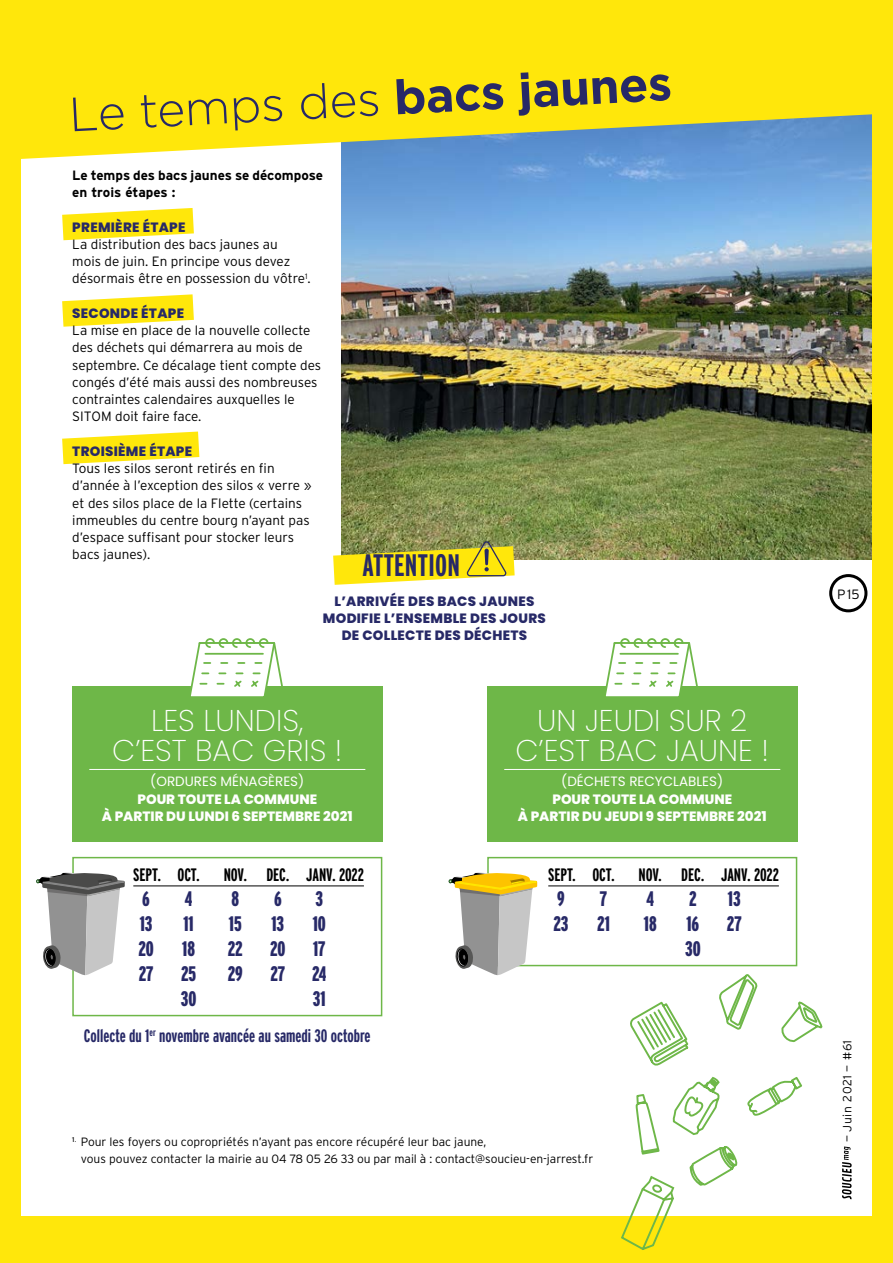
<style>
.page{position:relative;width:893px;height:1263px;background:#ffe70b}
.page>*{position:absolute;margin:0;border:0;box-sizing:border-box;transform-origin:0 0}
.t1{font:300 48px "Gotham";color:#272967}
.t2{font:700 31.05px "Interstate Compressed";letter-spacing:.01em;color:#272967}
.t3{font:200 30px/30px "Poppins";color:#fff;text-align:center}
.t4{font:900 21px "Interstate Compressed";color:#272967}
.t5{font:700 18px "Interstate Compressed";letter-spacing:-.005em;color:#000}
.t6{font:700 18px "Interstate Compressed";color:#272967}
.t7{font:300 13.5px/17.2px "Interstate";color:#000}
.t8{font:800 13.5px/17.2px "Poppins";letter-spacing:.02em;color:#272967;text-align:center}
.t9{font:800 13.5px/17.2px "Poppins";color:#fff;text-align:center}
.t10{font:700 13.5px/17.2px "Interstate";color:#000}
.t11{font:13.5px "Poppins";color:#fff}
.t12{font:300 12px/17.2px "Interstate";letter-spacing:-.005em;color:#000}
.t13{font:300 12px "Interstate";letter-spacing:.06em;color:#000}
.s1{font-weight:700}
</style>
<div class="page">
<div style="left:21px;top:47px;width:851px;height:1169px;background:#fff"></div>
<svg style="left:62px;top:208px;width:132px;height:32px"></svg>
<svg style="left:62px;top:294px;width:132px;height:33px"></svg>
<svg style="left:62px;top:432px;width:137px;height:32px"></svg>
<img style="left:342px;top:159px;width:530px;height:400px">
<svg style="left:21px;top:47px;width:851px;height:112px;fill:#ffe70b"></svg>
<hr style="left:548px;top:885px;width:231px;height:1px;background:#000">
<div style="left:487px;top:857px;width:310px;height:109px;border:2px solid #6eb748"></div>
<hr style="left:133px;top:885px;width:231px;height:1px;background:#000">
<div style="left:72px;top:857px;width:310px;height:159px;border:2px solid #6eb748"></div>
<div style="left:72px;top:686px;width:310px;height:155px;background:#6eb748"></div>
<hr style="left:89px;top:769px;width:276px;height:1px;background:#fff">
<svg style="left:190px;top:638px;width:93px;height:59px"></svg>
<div style="left:487px;top:686px;width:310px;height:155px;background:#6eb748"></div>
<hr style="left:504px;top:769px;width:276px;height:1px;background:#fff">
<svg style="left:605px;top:638px;width:93px;height:59px"></svg>
<svg style="left:630px;top:1001px;width:59px;height:65px"></svg>
<svg style="left:621px;top:1176px;width:54px;height:74px"></svg>
<svg style="left:635px;top:1094px;width:25px;height:61px"></svg>
<svg style="left:672px;top:1076px;width:48px;height:59px"></svg>
<svg style="left:781px;top:1001px;width:42px;height:42px"></svg>
<svg style="left:689px;top:1146px;width:49px;height:40px"></svg>
<svg style="left:747px;top:1077px;width:55px;height:39px"></svg>
<svg style="left:719px;top:974px;width:39px;height:56px"></svg>
<svg style="left:333px;top:540px;width:182px;height:45px"></svg>
<svg style="left:449px;top:872px;width:88px;height:103px"></svg>
<svg style="left:36px;top:872px;width:89px;height:103px"></svg>
<svg style="left:842px;top:1146px;width:10px;height:53px"></svg>
<div style="left:829px;top:574px;width:38px;height:38px;border:3px solid #000;border-radius:50%"></div>
<h1 class="t1" style="left:68px;top:88px;width:605px;rotate:-3deg">Le temps des <span class="s1">bacs jaunes</span></h1>
<p class="t10" style="left:72px;top:166px;width:252px">Le temps des bacs jaunes se décompose en trois étapes :</p>
<p class="t8" style="left:72px;top:218px;width:115px">PREMIÈRE ÉTAPE</p>
<p class="t7" style="left:72px;top:235px;width:240px">La distribution des bacs jaunes au<br>mois de juin. En principe vous devez désormais être en possession du vôtre<sup>1</sup>.</p>
<p class="t8" style="left:72px;top:305px;width:113px">SECONDE ÉTAPE</p>
<p class="t7" style="left:72px;top:322px;width:250px">La mise en place de la nouvelle collecte des déchets qui démarrera au mois de septembre. Ce décalage tient compte des congés d’été mais aussi des nombreuses contraintes calendaires auxquelles le SITOM doit faire face.</p>
<p class="t8" style="left:72px;top:443px;width:121px">TROISIÈME ÉTAPE</p>
<p class="t7" style="left:72px;top:460px;width:241px">Tous les silos seront retirés en fin d’année à l’exception des silos « verre » et des silos place de la Flette (certains immeubles du centre bourg n’ayant pas d’espace suffisant pour stocker leurs bacs jaunes).</p>
<p class="t8" style="left:323px;top:592px;width:225px">L’ARRIVÉE DES BACS JAUNES<br>MODIFIE L’ENSEMBLE DES JOURS<br>DE COLLECTE DES DÉCHETS</p>
<h2 class="t2" style="left:362px;top:548px;width:99px">ATTENTION</h2>
<h3 class="t3" style="left:112px;top:705px;width:232px">LES LUNDIS,<br>C’EST BAC GRIS !</h3>
<p class="t11" style="left:150px;top:774px;width:156px">(ORDURES MÉNAGÈRES)</p>
<p class="t9" style="left:102px;top:790px;width:252px">POUR TOUTE LA COMMUNE<br>À PARTIR DU LUNDI 6 SEPTEMBRE 2021</p>
<h3 class="t5" style="left:133px;top:865px;width:68px">SEPT. OCT.</h3>
<h3 class="t5" style="left:224px;top:865px;width:142px">NOV. DEC. JANV. 2022</h3>
<h3 class="t4" style="left:142px;top:887px;width:9px">6</h3>
<h3 class="t4" style="left:185px;top:887px;width:9px">4</h3>
<h3 class="t4" style="left:232px;top:887px;width:9px">8</h3>
<h3 class="t4" style="left:274px;top:887px;width:9px">6</h3>
<h3 class="t4" style="left:315px;top:887px;width:9px">3</h3>
<h3 class="t4" style="left:140px;top:912px;width:14px">13</h3>
<h3 class="t4" style="left:183px;top:912px;width:12px">11</h3>
<h3 class="t4" style="left:229px;top:912px;width:14px">15</h3>
<h3 class="t4" style="left:271px;top:912px;width:14px">13</h3>
<h3 class="t4" style="left:313px;top:912px;width:15px">10</h3>
<h3 class="t4" style="left:138px;top:937px;width:17px">20</h3>
<h3 class="t4" style="left:182px;top:937px;width:14px">18</h3>
<h3 class="t4" style="left:228px;top:937px;width:16px">22</h3>
<h3 class="t4" style="left:270px;top:937px;width:17px">20</h3>
<h3 class="t4" style="left:313px;top:937px;width:14px">17</h3>
<h3 class="t4" style="left:139px;top:962px;width:16px">27</h3>
<h3 class="t4" style="left:181px;top:962px;width:17px">25</h3>
<h3 class="t4" style="left:228px;top:962px;width:17px">29</h3>
<h3 class="t4" style="left:271px;top:962px;width:16px">27</h3>
<h3 class="t4" style="left:312px;top:962px;width:16px">24</h3>
<h3 class="t4" style="left:181px;top:987px;width:17px">30</h3>
<h3 class="t4" style="left:313px;top:987px;width:14px">31</h3>
<h3 class="t6" style="left:84px;top:1026px;width:288px">Collecte du 1<sup>er</sup> novembre avancée au samedi 30 octobre</h3>
<h3 class="t3" style="left:515px;top:705px;width:255px">UN JEUDI SUR 2<br>C’EST BAC JAUNE !</h3>
<p class="t11" style="left:561px;top:774px;width:163px">(DÉCHETS RECYCLABLES)</p>
<p class="t9" style="left:518px;top:790px;width:250px">POUR TOUTE LA COMMUNE<br>À PARTIR DU JEUDI 9 SEPTEMBRE 2021</p>
<h3 class="t5" style="left:548px;top:865px;width:68px">SEPT. OCT.</h3>
<h3 class="t5" style="left:639px;top:865px;width:142px">NOV. DEC. JANV. 2022</h3>
<h3 class="t4" style="left:557px;top:887px;width:9px">9</h3>
<h3 class="t4" style="left:600px;top:887px;width:9px">7</h3>
<h3 class="t4" style="left:647px;top:887px;width:9px">4</h3>
<h3 class="t4" style="left:689px;top:887px;width:9px">2</h3>
<h3 class="t4" style="left:728px;top:887px;width:14px">13</h3>
<h3 class="t4" style="left:553px;top:912px;width:17px">23</h3>
<h3 class="t4" style="left:597px;top:912px;width:14px">21</h3>
<h3 class="t4" style="left:644px;top:912px;width:14px">18</h3>
<h3 class="t4" style="left:686px;top:912px;width:14px">16</h3>
<h3 class="t4" style="left:727px;top:912px;width:16px">27</h3>
<h3 class="t4" style="left:685px;top:937px;width:17px">30</h3>
<p class="t12" style="left:81px;top:1133px;width:514px;text-indent:-9px"><sup>1</sup><sup>.</sup> Pour les foyers ou copropriétés n’ayant pas encore récupéré leur bac jaune,<br>vous pouvez contacter la mairie au 04 78 05 26 33 ou par mail à : contact@soucieu-en-jarrest.fr</p>
<p class="t7" style="left:837px;top:585px;width:24px">P15</p>
<p class="t13" style="left:841px;top:1142px;width:103px;rotate:-90deg">— Juin 2021 — #61</p>
</div>
